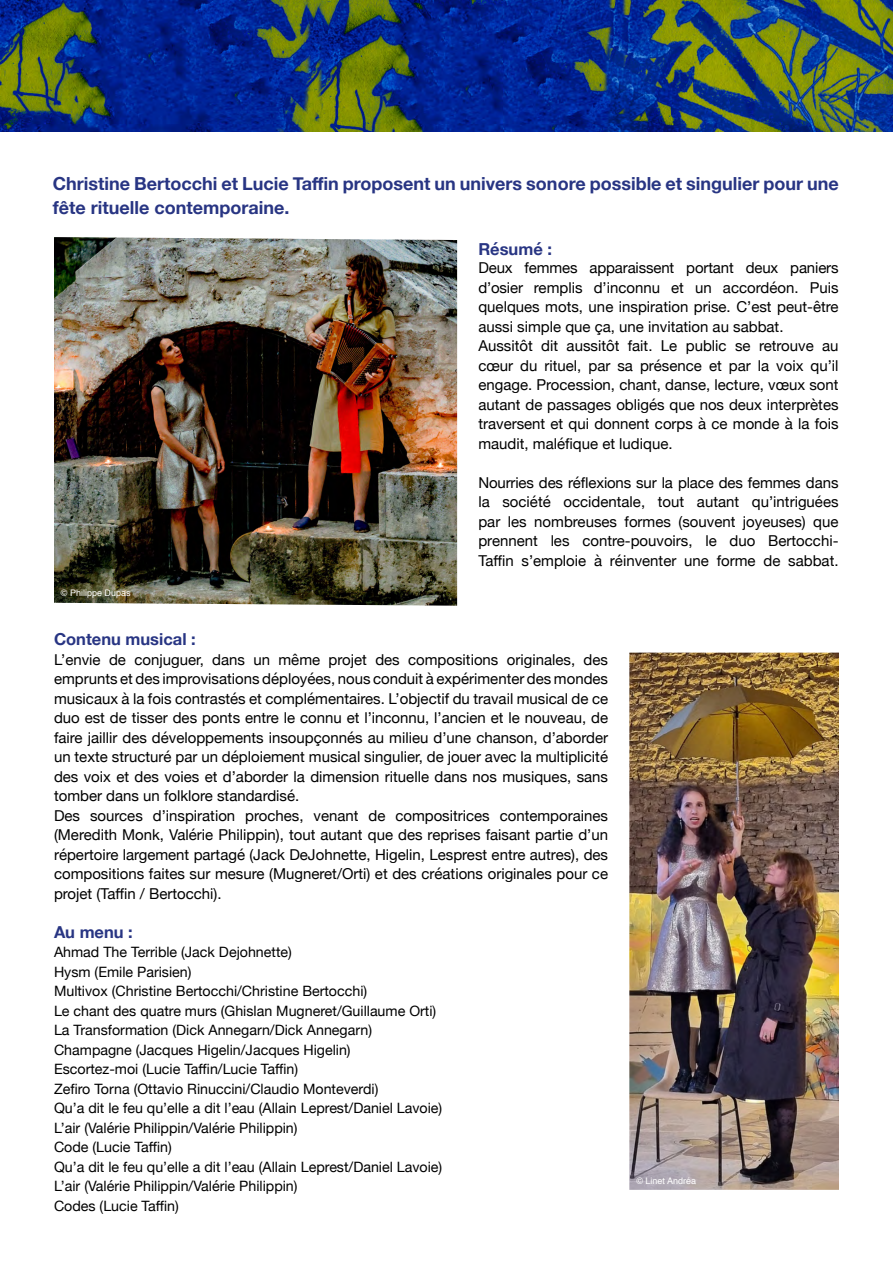
<style>
.page{position:relative;width:893px;height:1263px;background:#fff}
.page>*{position:absolute;margin:0;border:0;box-sizing:border-box;transform-origin:0 0}
.t1{font:700 18px/24px "Helvetica Neue";color:#283583}
.t2{font:700 16.5px "Helvetica Neue";color:#283583}
.t3{font:15px/19.5px "Helvetica Neue";color:#000;text-align:justify}
.t4{font:14.25px "Helvetica Neue";color:#000}
.t5{font:9px "Helvetica";color:#fff}
</style>
<div class="page">
<img style="left:0;top:0;width:893px;height:132px">
<img style="left:54px;top:237px;width:403px;height:369px">
<img style="left:629px;top:653px;width:210px;height:537px">
<p class="t1" style="left:53px;top:172px;width:788px">Christine Bertocchi et Lucie Taffin proposent un univers sonore possible et singulier pour une fête rituelle contemporaine.</p>
<p class="t5" style="left:61px;top:586px;width:71px">© Philippe Dupas</p>
<p class="t2" style="left:478px;top:236px;width:75px">Résumé :</p>
<p class="t3" style="left:478px;top:259px;width:362px">Deux femmes apparaissent portant deux paniers d’osier remplis d’inconnu et un accordéon. Puis quelques mots, une inspiration prise. C’est peut-être aussi simple que ça, une invitation au sabbat.</p>
<p class="t3" style="left:478px;top:337px;width:362px">Aussitôt dit aussitôt fait. Le public se retrouve au cœur du rituel, par sa présence et par la voix qu’il engage. Procession, chant, danse, lecture, vœux sont autant de passages obligés que nos deux interprètes traversent et qui donnent corps à ce monde à la fois maudit, maléfique et ludique.</p>
<p class="t3" style="left:478px;top:474px;width:362px">Nourries des réflexions sur la place des femmes dans la société occidentale, tout autant qu’intriguées par les nombreuses formes (souvent joyeuses) que prennent les contre-pouvoirs, le duo Bertocchi-Taffin s’emploie à réinventer une forme de sabbat.</p>
<p class="t2" style="left:54px;top:626px;width:143px">Contenu musical :</p>
<p class="t3" style="left:54px;top:651px;width:556px">L’envie de conjuguer, dans un même projet des compositions originales, des emprunts et des improvisations déployées, nous conduit à expérimenter des mondes musicaux à la fois contrastés et complémentaires. L’objectif du travail musical de ce duo est de tisser des ponts entre le connu et l’inconnu, l’ancien et le nouveau, de faire jaillir des développements insoupçonnés au milieu d’une chanson, d’aborder un texte structuré par un déploiement musical singulier, de jouer avec la multiplicité des voix et des voies et d’aborder la dimension rituelle dans nos musiques, sans tomber dans un folklore standardisé.</p>
<p class="t3" style="left:54px;top:807px;width:556px">Des sources d’inspiration proches, venant de compositrices contemporaines (Meredith Monk, Valérie Philippin), tout autant que des reprises faisant partie d’un répertoire largement partagé (Jack DeJohnette, Higelin, Lesprest entre autres), des compositions faites sur mesure (Mugneret/Orti) et des créations originales pour ce projet (Taffin / Bertocchi).</p>
<p class="t2" style="left:54px;top:919px;width:80px">Au menu :</p>
<p class="t4" style="left:54px;top:942px;width:239px">Ahmad The Terrible (Jack Dejohnette)</p>
<p class="t4" style="left:54px;top:961px;width:139px">Hysm (Emile Parisien)</p>
<p class="t4" style="left:54px;top:981px;width:315px">Multivox (Christine Bertocchi/Christine Bertocchi)</p>
<p class="t4" style="left:54px;top:1000px;width:384px">Le chant des quatre murs (Ghislan Mugneret/Guillaume Orti)</p>
<p class="t4" style="left:54px;top:1020px;width:320px">La Transformation (Dick Annegarn/Dick Annegarn)</p>
<p class="t4" style="left:54px;top:1039px;width:298px">Champagne (Jacques Higelin/Jacques Higelin)</p>
<p class="t4" style="left:54px;top:1059px;width:246px">Escortez-moi (Lucie Taffin/Lucie Taffin)</p>
<p class="t4" style="left:54px;top:1078px;width:326px">Zefiro Torna (Ottavio Rinuccini/Claudio Monteverdi)</p>
<p class="t4" style="left:54px;top:1098px;width:390px">Qu’a dit le feu qu’elle a dit l’eau (Allain Leprest/Daniel Lavoie)</p>
<p class="t4" style="left:54px;top:1117px;width:245px">L’air (Valérie Philippin/Valérie Philippin)</p>
<p class="t4" style="left:54px;top:1137px;width:119px">Code (Lucie Taffin)</p>
<p class="t4" style="left:54px;top:1156px;width:390px">Qu’a dit le feu qu’elle a dit l’eau (Allain Leprest/Daniel Lavoie)</p>
<p class="t4" style="left:54px;top:1176px;width:245px">L’air (Valérie Philippin/Valérie Philippin)</p>
<p class="t4" style="left:54px;top:1195px;width:126px">Codes (Lucie Taffin)</p>
<p class="t5" style="left:636px;top:1174px;width:61px">© Linet Andréa</p>
</div>
